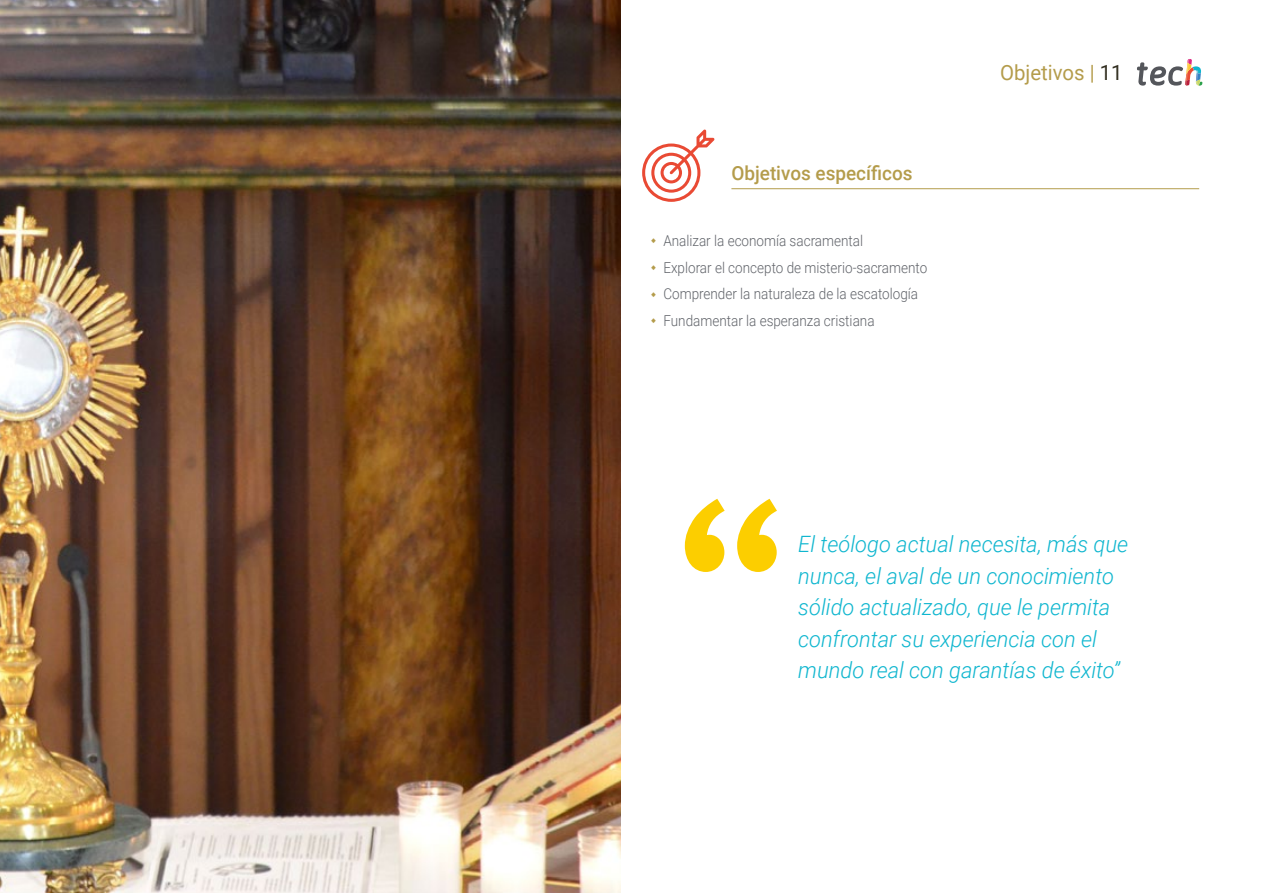
<style>
.page{position:relative;width:1263px;height:893px;background:#fff}
.page>*{position:absolute;margin:0;border:0;box-sizing:border-box;transform-origin:0 0}
.t1{font:italic 300 22.5px/31.5px "Roboto";color:#0fb6cf}
.t2{font:21px "Roboto";color:#b49c4b}
.t3{font:500 19.5px "Roboto";color:#b49c4b}
.t4{font:300 15px/26.7px "Roboto";color:#61646a;scale:.9 1}
.s1{color:#312e20}
</style>
<div class="page">
<hr style="left:731px;top:188px;width:468px;height:1px;background:#b49c4b">
<svg style="left:642px;top:129px;width:72px;height:73px"></svg>
<img style="left:0;top:0;width:621px;height:893px">
<svg style="left:685px;top:499px;width:92px;height:73px"></svg>
<svg style="left:1137px;top:59px;width:65px;height:27px"></svg>
<p class="t3" style="left:731px;top:160px;width:183px">Objetivos específicos</p>
<p class="t4" style="left:663px;top:227px;width:295px">Analizar la economía sacramental<br>Explorar el concepto de misterio-sacramento Comprender la naturaleza de la escatología Fundamentar la esperanza cristiana</p>
<p class="t2" style="left:1000px;top:57px;width:124px">Objetivos | <span class="s1">11</span></p>
<p class="t1" style="left:798px;top:528px;width:331px">El teólogo actual necesita, más que nunca, el aval de un conocimiento sólido actualizado, que le permita confrontar su experiencia con el mundo real con garantías de éxito”</p>
</div>
